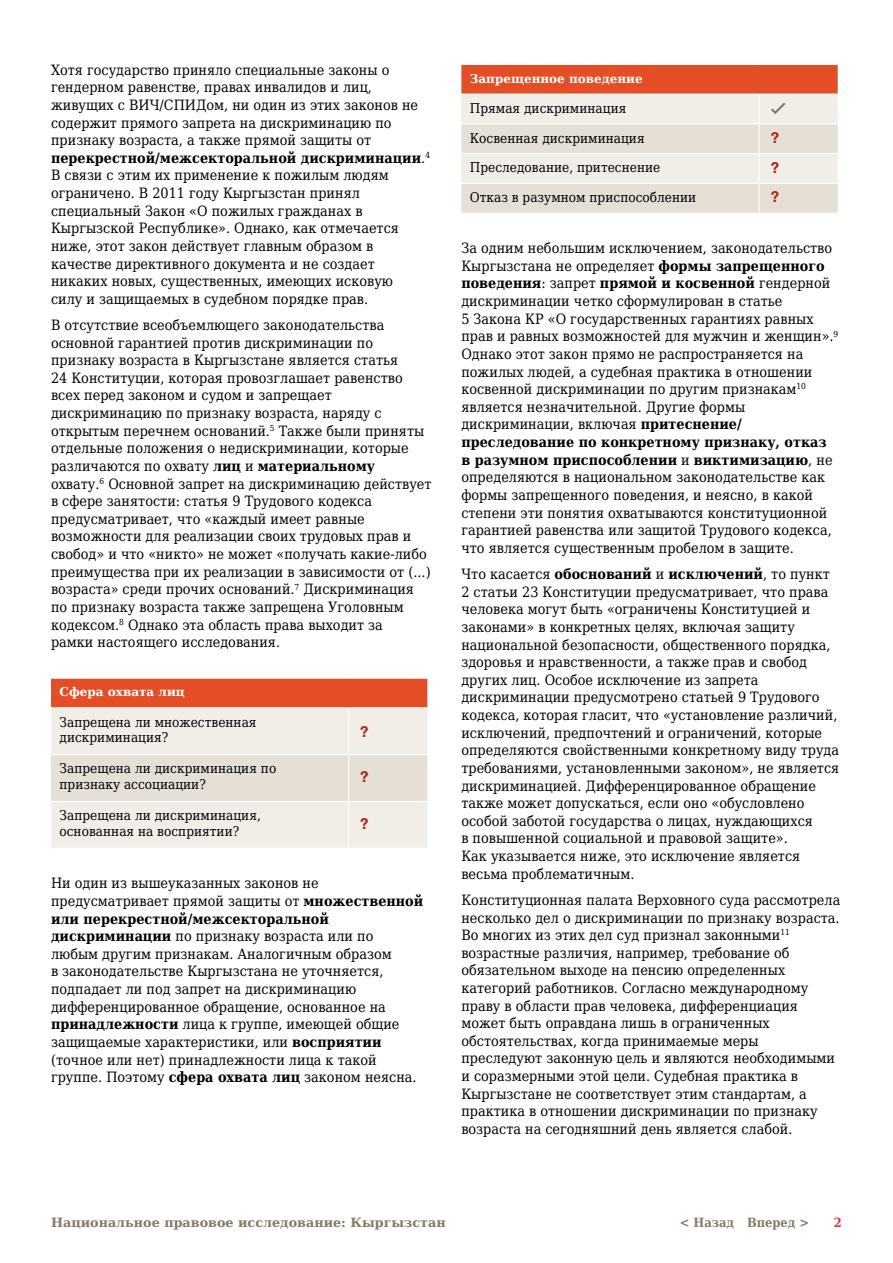
<style>
.page{position:relative;width:893px;height:1263px;background:#fff}
.page>*{position:absolute;margin:0;border:0;box-sizing:border-box;transform-origin:0 0}
.t1{font:700 15px/29.7px "Helvetica Neue LT Std";color:#ab2718;text-align:justify}
.t2{font:14.25px/17.7px "DejaVu LGC Serif Condensed";color:#000}
.t3{font:13.5px/15.8px "DejaVu LGC Serif Condensed";color:#000}
.t4{font:700 12.75px "DejaVu LGC Serif";color:#867a64}
.t5{font:700 12.75px "DejaVu LGC Serif Condensed";color:#867a64}
.t6{font:700 12.75px "DejaVu LGC Serif Condensed";color:#e12e50}
.t7{font:700 12px "DejaVu LGC Serif";color:#fff}
.s1{font-weight:700}
</style>
<div class="page">
<div style="left:51px;top:679px;width:376px;height:28px;background:#e34e26"></div>
<div style="left:51px;top:708px;width:376px;height:140px;background:#f1eee8"></div>
<div style="left:51px;top:755px;width:376px;height:46px;background:#e5dfd6"></div>
<hr style="left:348px;top:708px;width:1px;height:46px;background:#fff">
<hr style="left:51px;top:754px;width:298px;height:1px;background:#fff">
<hr style="left:349px;top:754px;width:78px;height:1px;background:#fff">
<hr style="left:348px;top:755px;width:1px;height:46px;background:#fff">
<hr style="left:51px;top:801px;width:298px;height:1px;background:#fff">
<hr style="left:349px;top:801px;width:78px;height:1px;background:#fff">
<hr style="left:348px;top:802px;width:1px;height:46px;background:#fff">
<svg style="left:461px;top:64px;width:377px;height:149px;background:#eacabc"></svg>
<p class="t2" style="left:51px;top:60px;width:381px">Хотя государство приняло специальные законы о гендерном равенстве, правах инвалидов и лиц, живущих с ВИЧ/СПИДом, ни один из этих законов не содержит прямого запрета на дискриминацию по признаку возраста, а также прямой защиты от <span class="s1">перекрестной/межсекторальной дискриминации</span>.<sup>4<br></sup>В связи с этим их применение к пожилым людям ограничено. В 2011 году Кыргызстан принял специальный Закон «О пожилых гражданах в Кыргызской Республике». Однако, как отмечается ниже, этот закон действует главным образом в качестве директивного документа и не создает никаких новых, существенных, имеющих исковую<br>силу и защищаемых в судебном порядке прав.</p>
<p class="t2" style="left:51px;top:316px;width:382px">В отсутствие всеобъемлющего законодательства основной гарантией против дискриминации по признаку возраста в Кыргызстане является статья<br>24 Конституции, которая провозглашает равенство всех перед законом и судом и запрещает дискриминацию по признаку возраста, наряду с открытым перечнем оснований.<sup>5</sup> Также были приняты отдельные положения о недискриминации, которые различаются по охвату <span class="s1">лиц</span> и <span class="s1">материальному </span>охвату.<sup>6</sup> Основной запрет на дискриминацию действует в сфере занятости: статья 9 Трудового кодекса предусматривает, что «каждый имеет равные возможности для реализации своих трудовых прав и свобод» и что «никто» не может «получать какие-либо преимущества при их реализации в зависимости от (...) возраста» среди прочих оснований.<sup>7</sup> Дискриминация по признаку возраста также запрещена Уголовным кодексом.<sup>8</sup> Однако эта область права выходит за<br>рамки настоящего исследования.</p>
<p class="t7" style="left:60px;top:682px;width:127px">Сфера охвата лиц</p>
<p class="t3" style="left:60px;top:714px;width:199px">Запрещена ли множественная дискриминация?</p>
<p class="t3" style="left:60px;top:760px;width:218px">Запрещена ли дискриминация по признаку ассоциации?</p>
<p class="t3" style="left:60px;top:807px;width:203px">Запрещена ли дискриминация, основанная на восприятии?</p>
<p class="t1" style="left:360px;top:716px;width:10px">?</p>
<p class="t1" style="left:360px;top:762px;width:10px">?</p>
<p class="t1" style="left:360px;top:809px;width:10px">?</p>
<p class="t2" style="left:51px;top:874px;width:374px">Ни один из вышеуказанных законов не предусматривает прямой защиты от <span class="s1">множественной или перекрестной/межсекторальной дискриминации</span> по признаку возраста или по любым другим признакам. Аналогичным образом<br>в законодательстве Кыргызстана не уточняется, подпадает ли под запрет на дискриминацию дифференцированное обращение, основанное на <span class="s1">принадлежности</span> лица к группе, имеющей общие защищаемые характеристики, или <span class="s1">восприятии </span>(точное или нет) принадлежности лица к такой группе. Поэтому <span class="s1">сфeра охвата лиц</span> законом неясна.</p>
<p class="t7" style="left:470px;top:70px;width:174px">Запрещенное поведение</p>
<p class="t3" style="left:470px;top:100px;width:158px">Прямая дискриминация</p>
<p class="t3" style="left:470px;top:130px;width:176px">Косвенная дискриминация</p>
<p class="t3" style="left:470px;top:159px;width:192px">Преследование, притеснение</p>
<p class="t3" style="left:470px;top:189px;width:228px">Отказ в разумном приспособлении</p>
<p class="t1" style="left:771px;top:122px;width:10px">? ? ?</p>
<p class="t2" style="left:461px;top:239px;width:378px">За одним небольшим исключением, законодательство Кыргызстана не определяет <span class="s1">формы запрещенного поведения</span>: запрет <span class="s1">прямой и косвенной</span> гендерной дискриминации четко сформулирован в статье<br>5 Закона КР «О государственных гарантиях равных прав и равных возможностей для мужчин и женщин».<sup>9<br></sup>Однако этот закон прямо не распространяется на пожилых людей, а судебная практика в отношении косвенной дискриминации по другим признакам<sup>10 </sup>является незначительной. Другие формы дискриминации, включая <span class="s1">притеснение/ преследование по конкретному признаку, отказ в разумном приспособлении</span> и <span class="s1">виктимизацию</span>, не определяются в национальном законодательстве как формы запрещенного поведения, и неясно, в какой степени эти понятия охватываются конституционной гарантией равенства или защитой Трудового кодекса, что является существенным пробелом в защите.</p>
<p class="t2" style="left:461px;top:565px;width:379px">Что касается <span class="s1">обоснований</span> и <span class="s1">исключений</span>, то пункт 2 статьи 23 Конституции предусматривает, что права человека могут быть «ограничены Конституцией и законами» в конкретных целях, включая защиту национальной безопасности, общественного порядка, здоровья и нравственности, а также прав и свобод других лиц. Особое исключение из запрета дискриминации предусмотрено статьей 9 Трудового кодекса, которая гласит, что «установление различий, исключений, предпочтений и ограничений, которые определяются свойственными конкретному виду труда требованиями, установленными законом», не является дискриминацией. Дифференцированное обращение также может допускаться, если оно «обусловлено особой заботой государства о лицах, нуждающихся<br>в повышенной социальной и правовой защите».<br>Как указывается ниже, это исключение является весьма проблематичным.</p>
<p class="t2" style="left:461px;top:891px;width:380px">Конституционная палата Верховного суда рассмотрела несколько дел о дискриминации по признаку возраста.<br>Во многих из этих дел суд признал законными<sup>11 </sup>возрастные различия, например, требование об обязательном выходе на пенсию определенных категорий работников. Согласно международному праву в области прав человека, дифференциация может быть оправдана лишь в ограниченных обстоятельствах, когда принимаемые меры преследуют законную цель и являются необходимыми и соразмерными этой цели. Судебная практика в Кыргызстане не соответствует этим стандартам, а практика в отношении дискриминации по признаку возраста на сегодняшний день является слабой.</p>
<p class="t4" style="left:51px;top:1212px;width:396px">Национальное правовое исследование: Кыргызстан</p>
<p class="t5" style="left:680px;top:1212px;width:131px">&lt; Назад Вперед &gt;</p>
<p class="t6" style="left:834px;top:1212px;width:9px">2</p>
</div>
